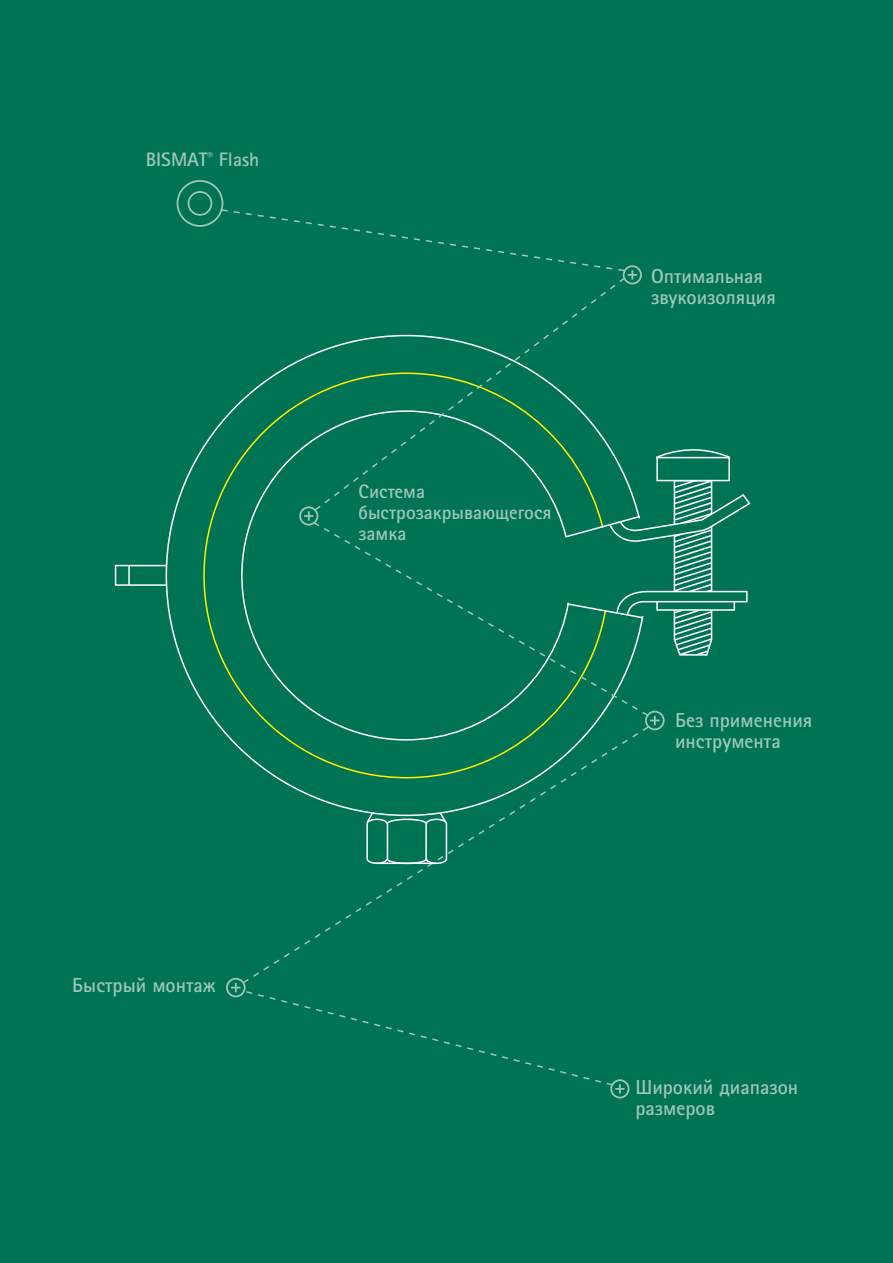
<style>
.page{position:relative;width:893px;height:1263px;background:#007355}
.page>*{position:absolute;margin:0;border:0;box-sizing:border-box;transform-origin:0 0}
.t1{font:700 20.25px/21px "Rotis Sans Serif Pro Cyr";color:#9ec6bb}
.t2{font:700 19.5px/21px "Rotis Sans Serif Pro Cyr";color:#9ec6bb}
.t3{font:700 19.5px "Rotis Sans Serif Std";color:#9ec6bb}
</style>
<div class="page">
<svg style="left:203px;top:372px;width:110px;height:379px"></svg>
<svg style="left:656px;top:449px;width:75px;height:9px"></svg>
<svg style="left:240px;top:410px;width:361px;height:331px"></svg>
<div style="left:656px;top:457px;width:74px;height:24px;border:2px solid #fff"></div>
<svg style="left:566px;top:474px;width:185px;height:182px"></svg>
<svg style="left:313px;top:279px;width:314px;height:233px"></svg>
<svg style="left:312px;top:521px;width:338px;height:196px"></svg>
<div style="left:177px;top:180px;width:46px;height:47px;border:2px solid #9ec6bb;border-radius:50%"></div>
<div style="left:188px;top:191px;width:24px;height:25px;border:2px solid #9ec6bb;border-radius:50%"></div>
<div style="left:623px;top:265px;width:19px;height:19px;border:2px solid #9ec6bb;border-radius:50%"></div>
<svg style="left:220px;top:208px;width:417px;height:71px"></svg>
<div style="left:299px;top:506px;width:19px;height:19px;border:2px solid #9ec6bb;border-radius:50%"></div>
<svg style="left:304px;top:511px;width:9px;height:10px"></svg>
<div style="left:645px;top:711px;width:20px;height:19px;border:2px solid #9ec6bb;border-radius:50%"></div>
<svg style="left:650px;top:716px;width:10px;height:9px"></svg>
<div style="left:610px;top:1079px;width:19px;height:19px;border:2px solid #9ec6bb;border-radius:50%"></div>
<div style="left:226px;top:978px;width:20px;height:19px;border:2px solid #9ec6bb;border-radius:50%"></div>
<svg style="left:231px;top:983px;width:393px;height:110px"></svg>
<svg style="left:241px;top:725px;width:409px;height:260px"></svg>
<svg style="left:365px;top:811px;width:83px;height:54px"></svg>
<hr style="left:375px;top:862px;width:61px;height:2px;background:#fff">
<div style="left:115px;top:565px;width:52px;height:21px;border:2px solid #fff"></div>
<hr style="left:128px;top:565px;width:2px;height:20px;background:#fff">
<p class="t3" style="left:146px;top:152px;width:115px">BISMAT<sup>®</sup> Flash</p>
<p class="t1" style="left:72px;top:977px;width:145px">Быстрый монтаж</p>
<p class="t2" style="left:359px;top:482px;width:194px">Система быстрозакрывающегося замка</p>
<p class="t1" style="left:651px;top:267px;width:126px">Оптимальная звукоизоляция</p>
<p class="t1" style="left:675px;top:711px;width:139px">Без применения инструмента</p>
<p class="t1" style="left:635px;top:1079px;width:164px">Широкий диапазон размеров</p>
</div>
